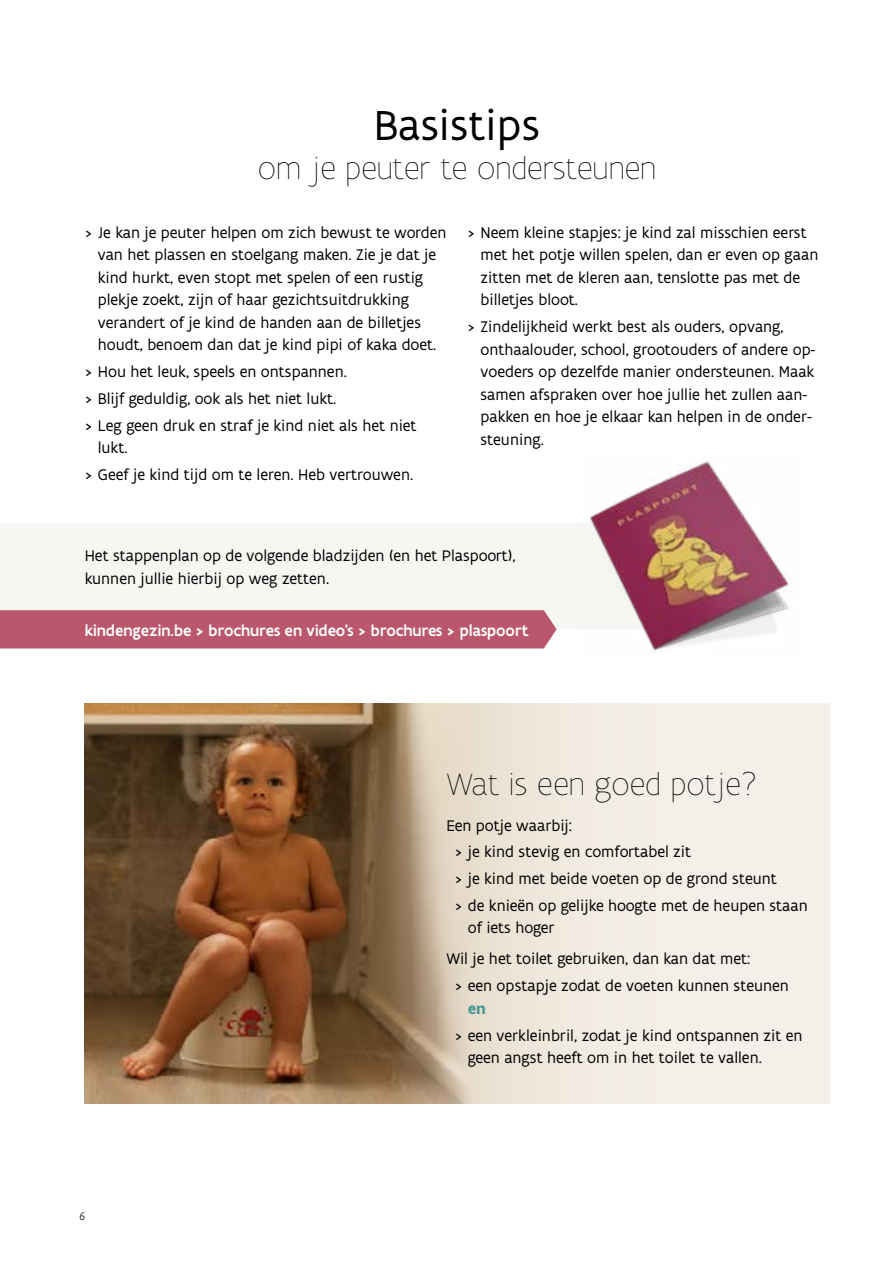
<style>
.page{position:relative;width:893px;height:1263px;background:#fff}
.page>*{position:absolute;margin:0;border:0;box-sizing:border-box;transform-origin:0 0}
.t1{font:45px "Flanders Art Sans";color:#000}
.t2{font:100 33px "Flanders Art Sans";color:#000}
.t3{font:16.5px/22.5px "Flanders Art Sans";color:#000}
.t4{font:500 16.5px "Flanders Art Sans";color:#fff}
.t5{font:700 16.5px "Flanders Art Sans";color:#4e9794}
.t6{font:12px "Flanders Art Sans";color:#373636}
</style>
<div class="page">
<img style="left:85px;top:704px;width:302px;height:399px">
<svg style="left:387px;top:703px;width:443px;height:401px;background:#e7dfd3"></svg>
<div style="left:0;top:524px;width:700px;height:105px;background:#f6f6f3"></div>
<div style="left:0;top:610px;width:557px;height:38px;background:#bb576d"></div>
<img style="left:579px;top:461px;width:210px;height:190px">
<h1 class="t1" style="left:374px;top:98px;width:168px">Basistips</h1>
<h2 class="t2" style="left:258px;top:150px;width:400px">om je peuter te ondersteunen</h2>
<p class="t3" style="left:98px;top:221px;width:350px;text-indent:-13px">&gt; Je kan je peuter helpen om zich bewust te worden van het plassen en stoelgang maken. Zie je dat je kind hurkt, even stopt met spelen of een rustig plekje zoekt, zijn of haar gezichtsuitdrukking verandert of je kind de handen aan de billetjes houdt, benoem dan dat je kind pipi of kaka doet.</p>
<p class="t3" style="left:85px;top:358px;width:333px;line-height:26.7px">&gt; Hou het leuk, speels en ontspannen.<br>&gt; Blijf geduldig, ook als het niet lukt.<br>&gt; Leg geen druk en straf je kind niet als het niet</p>
<p class="t3" style="left:85px;top:434px;width:330px;line-height:26.7px;text-indent:13px">lukt.<br>&gt; Geef je kind tijd om te leren. Heb vertrouwen.</p>
<p class="t3" style="left:480px;top:221px;width:339px;text-indent:-13px">&gt; Neem kleine stapjes: je kind zal misschien eerst met het potje willen spelen, dan er even op gaan zitten met de kleren aan, tenslotte pas met de billetjes bloot.</p>
<p class="t3" style="left:480px;top:315px;width:336px;text-indent:-13px">&gt; Zindelijkheid werkt best als ouders, opvang, onthaalouder, school, grootouders of andere op&shy;voeders op dezelfde manier ondersteunen. Maak samen afspraken over hoe jullie het zullen aan&shy;pakken en hoe je elkaar kan helpen in de onder&shy;steuning.</p>
<p class="t3" style="left:85px;top:544px;width:432px">Het stappenplan op de volgende bladzijden (en het Plaspoort), kunnen jullie hierbij op weg zetten.</p>
<p class="t4" style="left:85px;top:620px;width:446px">kindengezin.be &gt; brochures en video’s &gt; brochures &gt; plaspoort</p>
<p class="t6" style="left:79px;top:1209px;width:7px">6</p>
<h2 class="t2" style="left:446px;top:766px;width:312px">Wat is een goed potje?</h2>
<p class="t3" style="left:455px;top:812px;width:354px;line-height:26.7px;text-indent:-9px">Een potje waarbij:<br>&gt; je kind stevig en comfortabel zit<br>&gt; je kind met beide voeten op de grond steunt<br>&gt; de knieën op gelijke hoogte met de heupen staan</p>
<p class="t3" style="left:446px;top:912px;width:305px;line-height:31px;text-indent:21px">of iets hoger<br>Wil je het toilet gebruiken, dan kan dat met:</p>
<p class="t3" style="left:455px;top:974px;width:335px">&gt; een opstapje zodat de voeten kunnen steunen</p>
<p class="t5" style="left:468px;top:998px;width:20px">en</p>
<p class="t3" style="left:468px;top:1023px;width:336px;text-indent:-13px">&gt; een verkleinbril, zodat je kind ontspannen zit en geen angst heeft om in het toilet te vallen.</p>
</div>
